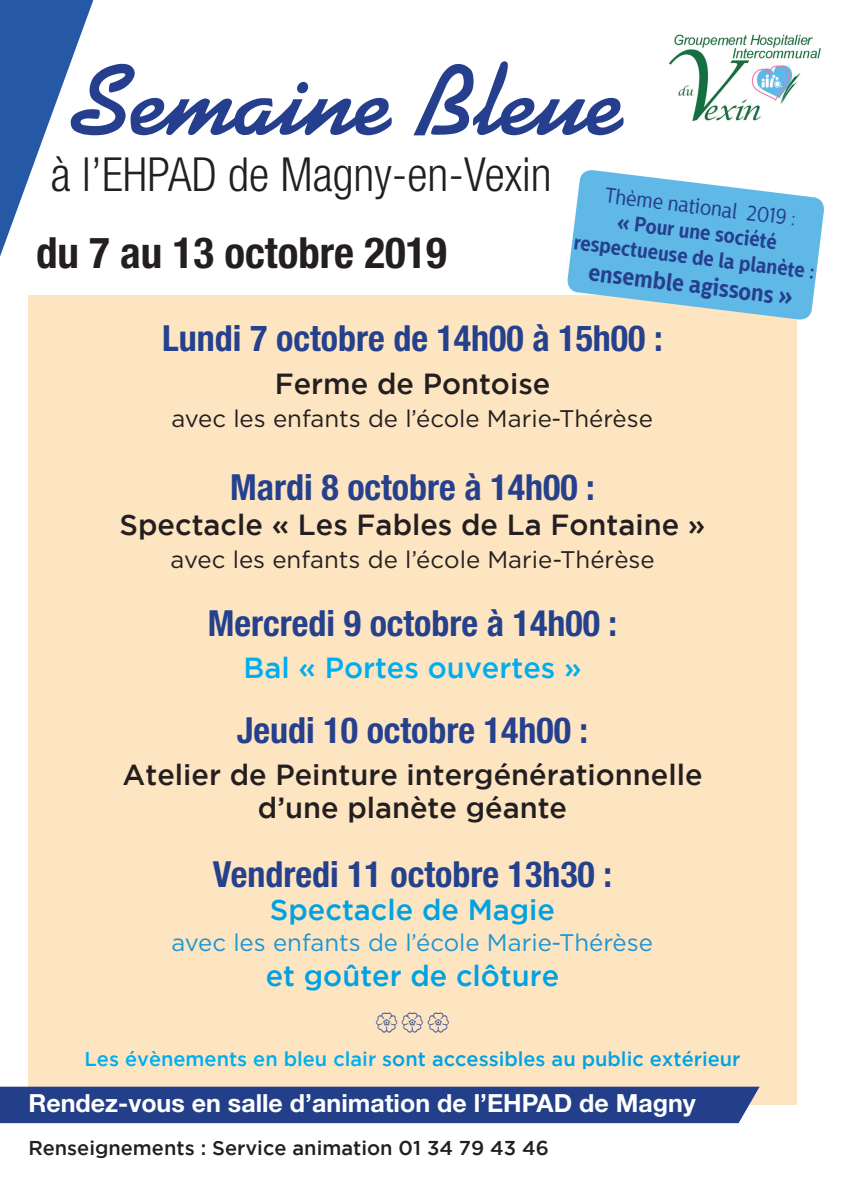
<style>
.page{position:relative;width:842px;height:1191px;background:#fff}
.page>*{position:absolute;margin:0;border:0;box-sizing:border-box;transform-origin:0 0}
.t1{font:700 101px "Alako";color:#253f8e}
.t2{font:300 condensed 47px "Helvetica Neue LT Std";color:#231f20}
.t3{font:700 condensed 43px "Helvetica Neue LT Std";color:#231f20}
.t4{font:700 condensed 36px "Helvetica Neue LT Std";color:#25418d}
.t5{font:500 29px/33px "Gotham";color:#231f20;text-align:center}
.t6{font:500 29px "Gotham";color:#00a2e4}
.t7{font:500 29px "Gotham";color:#00aeef}
.t8{font:700 25px "Helvetica Neue LT Std";color:#fff}
.t9{font:24px "Gotham";color:#231f20}
.t10{font:24px "Gotham";color:#1e96d3}
.t11{font:700 24px "Centrale Sans Cnd";color:#253f8e}
.t12{font:700 21px "Centrale Sans Cnd";color:#253f8e}
.t13{font:21px "Centrale Sans Cnd";color:#253f8e}
.t14{font:500 20px "Gotham";color:#00a2e4}
.t15{font:500 20px "Gotham";color:#231f20}
.s1{color:#00aeef}
</style>
<div class="page">
<div style="left:28px;top:296px;width:769px;height:808px;background:#fee5c1"></div>
<div style="left:0;top:1086px;width:760px;height:37px;background:#233f89"></div>
<img style="left:669px;top:34px;width:152px;height:88px">
<svg style="left:0;top:0;width:94px;height:258px"></svg>
<svg style="left:566px;top:170px;width:258px;height:150px"></svg>
<p class="t1" style="left:75px;top:41px;width:549px">Semaine Bleue</p>
<p class="t2" style="left:51px;top:147px;width:502px">à l’EHPAD de Magny-en-Vexin</p>
<p class="t13" style="left:607px;top:183px;width:193px;rotate:7deg">Thème national 2019 :</p>
<p class="t12" style="left:619px;top:209px;width:162px;rotate:7deg">« Pour une société</p>
<p class="t3" style="left:36px;top:227px;width:412px">du 7 au 13 octobre 2019</p>
<p class="t12" style="left:575px;top:229px;width:244px;rotate:7deg">respectueuse de la planète :</p>
<p class="t11" style="left:591px;top:257px;width:207px;rotate:7deg">ensemble agissons »</p>
<p class="t4" style="left:162px;top:316px;width:502px">Lundi 7 octobre de 14h00 à 15h00 :</p>
<p class="t5" style="left:275px;top:367px;width:277px">Ferme de Pontoise</p>
<p class="t9" style="left:171px;top:403px;width:483px">avec les enfants de l’école Marie-Thérèse</p>
<p class="t4" style="left:230px;top:465px;width:366px">Mardi 8 octobre à 14h00 :</p>
<p class="t5" style="left:120px;top:507px;width:587px">Spectacle « Les Fables de La Fontaine »</p>
<p class="t9" style="left:170px;top:544px;width:486px">avec les enfants de l’école Marie-Thérèse</p>
<p class="t4" style="left:208px;top:601px;width:411px">Mercredi 9 octobre à 14h00 :</p>
<p class="t7" style="left:243px;top:651px;width:340px">Bal « Portes ouvertes »</p>
<p class="t4" style="left:237px;top:708px;width:353px">Jeudi 10 octobre 14h00 :</p>
<p class="t5" style="left:123px;top:757px;width:581px">Atelier de Peinture intergénérationnelle d’une planète géante</p>
<p class="t4" style="left:213px;top:852px;width:401px">Vendredi 11 octobre 13h30 :</p>
<p class="t6" style="left:270px;top:893px;width:287px">Spectacle de Magie</p>
<p class="t10" style="left:171px;top:927px;width:483px">avec les enfants de l’école Marie-Thérèse</p>
<p class="t6" style="left:266px;top:959px;width:295px">et goûter de clôture</p>
<p class="t14" style="left:85px;top:1048px;width:657px"><span class="s1">Les évènements en bleu clair</span> sont accessibles au public extérieur</p>
<p class="t8" style="left:28px;top:1087px;width:669px">Rendez-vous en salle d’animation de l’EHPAD de Magny</p>
<p class="t15" style="left:28px;top:1136px;width:522px">Renseignements : Service animation 01 34 79 43 46</p>
</div>
